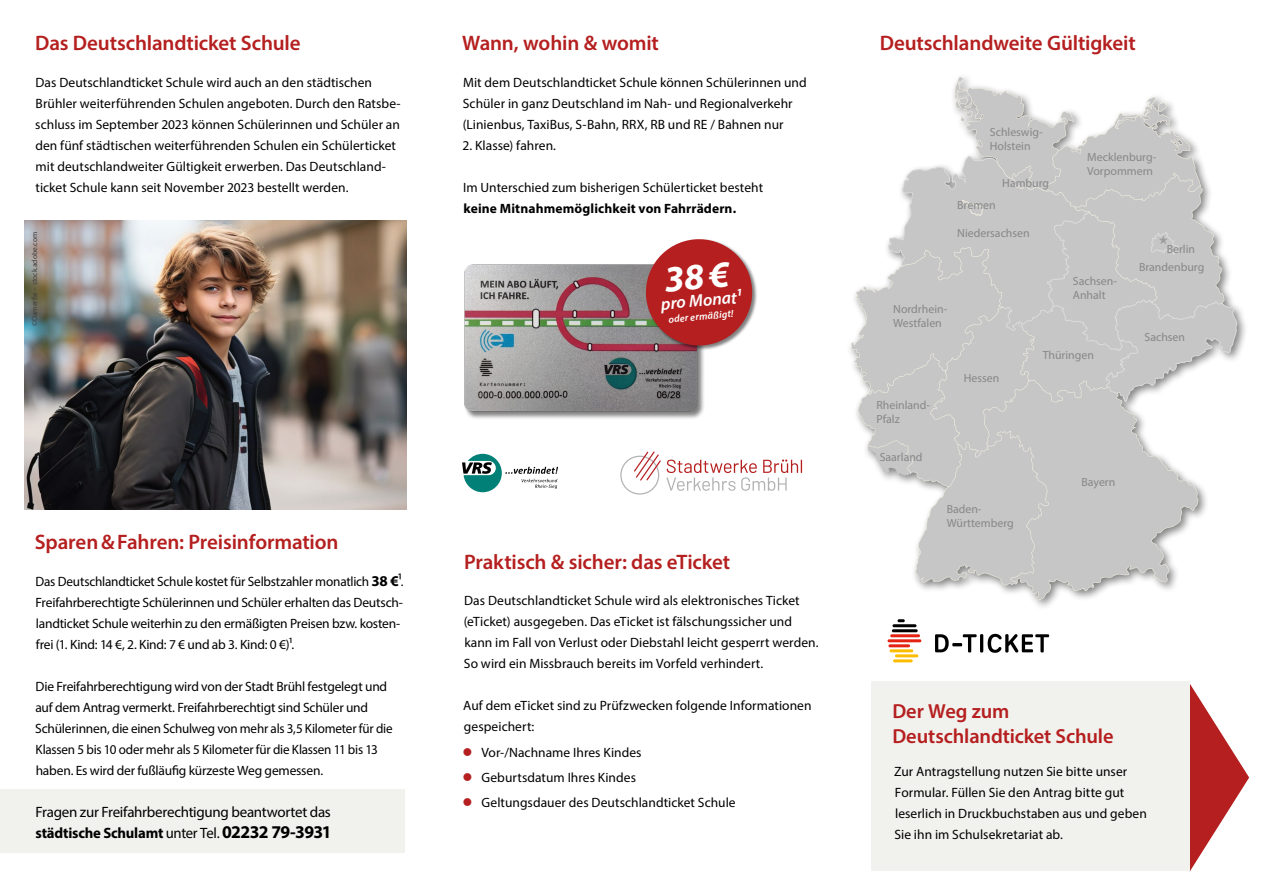
<style>
.page{position:relative;width:1263px;height:893px;background:#fff}
.page>*{position:absolute;margin:0;border:0;box-sizing:border-box;transform-origin:0 0}
.t1{font:600 21px "Myriad Pro";letter-spacing:-.01em;color:#b51f1f}
.t2{font:600 20.4px/24.8px "Myriad Pro";letter-spacing:-.005em;color:#b51f1f}
.t3{font:italic 600 17.4px "Myriad Pro";color:#fff}
.t4{font:15px/21px "Myriad Pro";letter-spacing:-.02em;color:#000}
.t5{font:13.5px/21px "Myriad Pro";color:#000}
.t6{font:700 13.5px "Myriad Pro";letter-spacing:.01em;color:#000}
.t7{font:11.85px/14.2px "Myriad Pro";color:#878787}
.t8{font:italic 600 10.2px "Myriad Pro";color:#fff}
.t9{font:7.5px "Myriad Pro";color:#3c3c3b}
.s1{font-weight:700;font-size:15px}
.s2{font-size:15px}
.s3{font-weight:700}
.s4{font-weight:700;font-size:18px}
.s5{color:#b51f1f}
</style>
<div class="page">
<svg style="left:997px;top:585px;width:177px;height:15px"></svg>
<svg style="left:850px;top:77px;width:387px;height:508px"></svg>
<div style="left:464px;top:264px;width:241px;height:156px;background:#000;opacity:.5"></div>
<img style="left:464px;top:264px;width:235px;height:149px">
<svg style="left:1189px;top:683px;width:60px;height:189px"></svg>
<div style="left:871px;top:681px;width:318px;height:190px;background:#f1f1ed"></div>
<img style="left:24px;top:220px;width:383px;height:289px">
<div style="left:620px;top:456px;width:39px;height:39px;border:1px solid #b3b2b2;border-radius:50%"></div>
<svg style="left:633px;top:451px;width:169px;height:40px"></svg>
<svg style="left:462px;top:454px;width:96px;height:38px"></svg>
<div style="left:0;top:789px;width:405px;height:64px;background:#f1f1ed"></div>
<div style="left:645px;top:239px;width:113px;height:112px;background:#000;opacity:.5"></div>
<hr style="left:892px;top:629px;width:26px;height:3px;background:#000;border-radius:2px">
<hr style="left:892px;top:624px;width:24px;height:3px;background:#000;border-radius:2px">
<svg style="left:897px;top:619px;width:8px;height:3px"></svg>
<hr style="left:893px;top:659px;width:20px;height:3px;background:#fcbd00;border-radius:2px">
<hr style="left:895px;top:654px;width:23px;height:3px;background:#fcbd00;border-radius:2px">
<hr style="left:889px;top:649px;width:24px;height:3px;background:#fcbd00;border-radius:2px">
<hr style="left:888px;top:644px;width:22px;height:3px;background:#e42313;border-radius:2px">
<hr style="left:887px;top:639px;width:34px;height:3px;background:#e42313;border-radius:2px">
<hr style="left:890px;top:634px;width:30px;height:3px;background:#e42313;border-radius:2px">
<svg style="left:935px;top:634px;width:114px;height:19px"></svg>
<svg style="left:643px;top:239px;width:111px;height:109px;background:#b94a4a"></svg>
<h1 class="t1" style="left:35px;top:29px;width:267px">Das Deutschlandticket Schule</h1>
<p class="t5" style="left:35px;top:71px;width:367px">Das Deutschlandticket Schule wird auch an den städtischen Brühler weiterführenden Schulen angeboten. Durch den Ratsbe&shy;schluss im September 2023 können Schülerinnen und Schüler an den fünf städtischen weiterführenden Schulen ein Schülerticket mit deutschlandweiter Gültigkeit erwerben. Das Deutschland&shy;ticket Schule kann seit November 2023 bestellt werden.</p>
<p class="t9" style="left:30px;top:326px;width:96px;rotate:-90deg">©Damerfie – stock.adobe.com</p>
<h1 class="t1" style="left:35px;top:528px;width:305px">Sparen&amp;Fahren: Preisinformation</h1>
<p class="t5" style="left:36px;top:570px;width:369px">Das Deutschlandticket Schule kostet für Selbstzahler monatlich <span class="s1">38 €</span><span class="s2">1</span>.<br>Freifahrberechtigte Schülerinnen und Schüler erhalten das Deutsch&shy;landticket Schule weiterhin zu den ermäßigten Preisen bzw. kosten&shy;frei (1. Kind: 14 €, 2. Kind: 7 € und ab 3. Kind: 0 €)1.</p>
<p class="t5" style="left:35px;top:675px;width:359px">Die Freifahrberechtigung wird von der Stadt Brühl festgelegt und auf dem Antrag vermerkt. Freifahrberechtigt sind Schüler und Schülerinnen, die einen Schulweg von mehr als 3,5 Kilometer für die Klassen 5 bis 10 oder mehr als 5 Kilometer für die Klassen 11 bis 13 haben. Es wird der fußläufig kürzeste Weg gemessen.</p>
<p class="t4" style="left:36px;top:801px;width:298px">Fragen zur Freifahrberechtigung beantwortet das <span class="s3">städtische Schulamt</span> unter Tel. <span class="s4">02232 79-3931</span></p>
<h1 class="t1" style="left:462px;top:29px;width:198px">Wann, wohin &amp; womit</h1>
<p class="t5" style="left:463px;top:71px;width:345px">Mit dem Deutschlandticket Schule können Schülerinnen und<br>Schüler in ganz Deutschland im Nah- und Regionalverkehr (Linienbus, TaxiBus, S-Bahn, RRX, RB und RE / Bahnen nur</p>
<p class="t5" style="left:462px;top:134px;width:95px">2. Klasse) fahren.</p>
<p class="t5" style="left:463px;top:176px;width:301px">Im Unterschied zum bisherigen Schülerticket besteht</p>
<p class="t6" style="left:463px;top:199px;width:274px">keine Mitnahmemöglichkeit von Fahrrädern.</p>
<p class="t3" style="left:660px;top:293px;width:82px;rotate:-5deg">pro Monat1</p>
<p class="t8" style="left:668px;top:313px;width:67px;rotate:-5deg">oder ermäßigt!</p>
<h1 class="t1" style="left:464px;top:548px;width:268px">Praktisch &amp; sicher: das eTicket</h1>
<p class="t5" style="left:464px;top:590px;width:356px">Das Deutschlandticket Schule wird als elektronisches Ticket (eTicket) ausgegeben. Das eTicket ist fälschungssicher und kann im Fall von Verlust oder Diebstahl leicht gesperrt werden.<br>So wird ein Missbrauch bereits im Vorfeld verhindert.</p>
<p class="t5" style="left:463px;top:695px;width:350px">Auf dem eTicket sind zu Prüfzwecken folgende Informationen gespeichert:</p>
<p class="t5" style="left:462px;top:741px;width:181px"><span class="s5">●</span> Vor-/Nachname Ihres Kindes</p>
<p class="t5" style="left:462px;top:767px;width:175px"><span class="s5">●</span> Geburtsdatum Ihres Kindes</p>
<p class="t5" style="left:462px;top:792px;width:275px"><span class="s5">●</span> Geltungsdauer des Deutschlandticket Schule</p>
<h1 class="t1" style="left:880px;top:29px;width:258px">Deutschlandweite Gültigkeit</h1>
<p class="t7" style="left:893px;top:301px;width:56px">Nordrhein-<br>Westfalen</p>
<p class="t7" style="left:876px;top:398px;width:55px">Rheinland-<br>Pfalz</p>
<p class="t7" style="left:880px;top:450px;width:44px">Saarland</p>
<p class="t7" style="left:990px;top:124px;width:54px">Schleswig-<br>Holstein</p>
<p class="t7" style="left:957px;top:198px;width:40px">Bremen</p>
<p class="t7" style="left:1002px;top:176px;width:48px">Hamburg</p>
<p class="t7" style="left:957px;top:225px;width:74px">Niedersachsen</p>
<p class="t7" style="left:1087px;top:149px;width:71px">Mecklenburg-<br>Vorpommern</p>
<p class="t7" style="left:1167px;top:241px;width:30px">Berlin</p>
<p class="t7" style="left:1073px;top:274px;width:46px">Sachsen-<br>Anhalt</p>
<p class="t7" style="left:1139px;top:260px;width:67px">Brandenburg</p>
<p class="t7" style="left:1144px;top:330px;width:42px">Sachsen</p>
<p class="t7" style="left:964px;top:370px;width:37px">Hessen</p>
<p class="t7" style="left:1043px;top:348px;width:53px">Thüringen</p>
<p class="t7" style="left:1081px;top:475px;width:35px">Bayern</p>
<p class="t7" style="left:947px;top:502px;width:69px">Baden-<br>Württemberg</p>
<h2 class="t2" style="left:892px;top:698px;width:223px">Der Weg zum<br>Deutschlandticket Schule</h2>
<p class="t5" style="left:894px;top:760px;width:254px">Zur Antragstellung nutzen Sie bitte unser Formular. Füllen Sie den Antrag bitte gut leserlich in Druckbuchstaben aus und geben Sie ihn im Schulsekretariat ab.</p>
</div>
